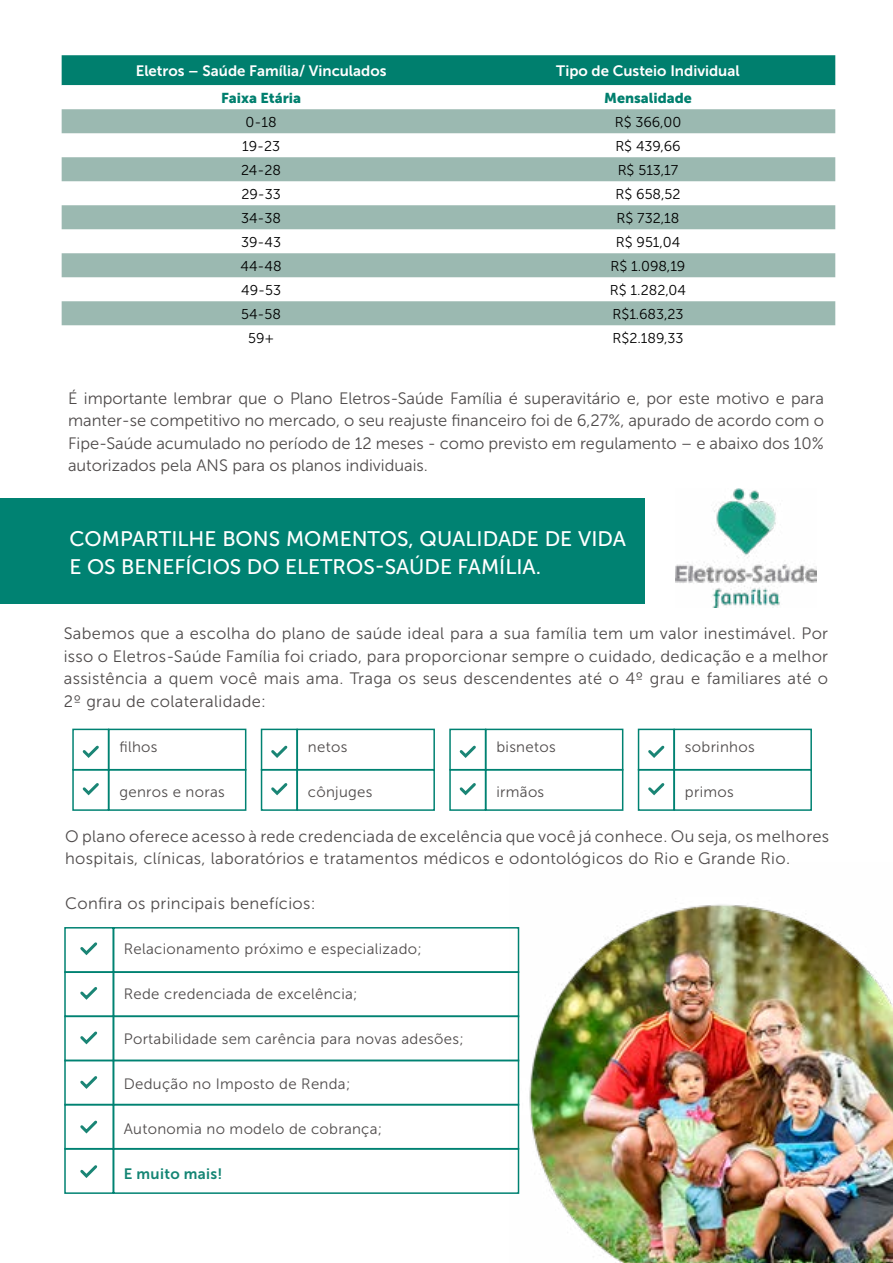
<style>
.page{position:relative;width:893px;height:1263px;background:#fff}
.page>*{position:absolute;margin:0;border:0;box-sizing:border-box;transform-origin:0 0}
.t1{font:21px/28.5px "Museo Sans 500";color:#fff}
.t2{font:16.5px/22.5px "Museo Sans 300";letter-spacing:.02em;color:#4f4b4b;text-align:justify}
.t3{font:15px "Museo Sans 300";letter-spacing:.02em;color:#4f4b4b}
.t4{font:15px "Museo Sans 700";color:#fff}
.t5{font:15px "Museo Sans 700";letter-spacing:.02em;color:#148574}
.t6{font:14.25px "Museo Sans 300";color:#000}
.t7{font:14.25px "Museo Sans 900";color:#007f6e}
</style>
<div class="page">
<div style="left:62px;top:55px;width:773px;height:30px;background:#007f6e"></div>
<svg style="left:62px;top:85px;width:773px;height:241px"></svg>
<div style="left:62px;top:109px;width:773px;height:24px;background:#9bb9b1"></div>
<div style="left:62px;top:157px;width:773px;height:24px;background:#9bb9b1"></div>
<div style="left:62px;top:205px;width:773px;height:24px;background:#9bb9b1"></div>
<div style="left:62px;top:253px;width:773px;height:24px;background:#9bb9b1"></div>
<div style="left:62px;top:301px;width:773px;height:24px;background:#9bb9b1"></div>
<div style="left:0;top:498px;width:644px;height:106px;background:#008272"></div>
<svg style="left:82px;top:745px;width:17px;height:13px"></svg>
<svg style="left:459px;top:745px;width:17px;height:13px"></svg>
<svg style="left:271px;top:745px;width:17px;height:13px"></svg>
<svg style="left:648px;top:745px;width:17px;height:13px"></svg>
<svg style="left:82px;top:783px;width:17px;height:13px"></svg>
<svg style="left:459px;top:783px;width:17px;height:13px"></svg>
<svg style="left:271px;top:783px;width:17px;height:13px"></svg>
<svg style="left:648px;top:783px;width:17px;height:13px"></svg>
<div style="left:72px;top:729px;width:37px;height:41px;border:2px solid #008272"></div>
<div style="left:449px;top:729px;width:37px;height:41px;border:2px solid #008272"></div>
<div style="left:261px;top:729px;width:37px;height:41px;border:2px solid #008272"></div>
<div style="left:638px;top:729px;width:37px;height:41px;border:2px solid #008272"></div>
<div style="left:108px;top:729px;width:138px;height:41px;border:2px solid #008272"></div>
<div style="left:485px;top:729px;width:138px;height:41px;border:2px solid #008272"></div>
<div style="left:297px;top:729px;width:138px;height:41px;border:2px solid #008272"></div>
<div style="left:674px;top:729px;width:138px;height:41px;border:2px solid #008272"></div>
<div style="left:72px;top:769px;width:37px;height:42px;border:2px solid #008272"></div>
<div style="left:449px;top:769px;width:37px;height:42px;border:2px solid #008272"></div>
<div style="left:261px;top:769px;width:37px;height:42px;border:2px solid #008272"></div>
<div style="left:638px;top:769px;width:37px;height:42px;border:2px solid #008272"></div>
<div style="left:108px;top:769px;width:138px;height:42px;border:2px solid #008272"></div>
<div style="left:485px;top:769px;width:138px;height:42px;border:2px solid #008272"></div>
<div style="left:297px;top:769px;width:138px;height:42px;border:2px solid #008272"></div>
<div style="left:674px;top:769px;width:138px;height:42px;border:2px solid #008272"></div>
<svg style="left:80px;top:942px;width:18px;height:14px"></svg>
<svg style="left:80px;top:1031px;width:18px;height:14px"></svg>
<svg style="left:80px;top:1120px;width:18px;height:14px"></svg>
<svg style="left:80px;top:987px;width:18px;height:13px"></svg>
<svg style="left:80px;top:1076px;width:18px;height:13px"></svg>
<svg style="left:80px;top:1165px;width:18px;height:13px"></svg>
<div style="left:113px;top:927px;width:406px;height:46px;border:2px solid #008272"></div>
<div style="left:64px;top:971px;width:50px;height:46px;border:2px solid #008272"></div>
<div style="left:113px;top:971px;width:406px;height:46px;border:2px solid #008272"></div>
<div style="left:64px;top:1059px;width:50px;height:46px;border:2px solid #008272"></div>
<div style="left:64px;top:1148px;width:50px;height:46px;border:2px solid #008272"></div>
<div style="left:113px;top:1059px;width:406px;height:46px;border:2px solid #008272"></div>
<div style="left:113px;top:1148px;width:406px;height:46px;border:2px solid #008272"></div>
<img style="left:509px;top:904px;width:384px;height:359px">
<img style="left:675px;top:489px;width:141px;height:119px">
<p class="t4" style="left:136px;top:62px;width:252px">Eletros – Saúde Família/ Vinculados</p>
<p class="t4" style="left:556px;top:62px;width:185px">Tipo de Custeio Individual</p>
<p class="t7" style="left:221px;top:90px;width:81px">Faixa Etária</p>
<p class="t7" style="left:604px;top:90px;width:89px">Mensalidade</p>
<p class="t6" style="left:246px;top:114px;width:33px">0-18</p>
<p class="t6" style="left:615px;top:114px;width:68px">R$ 366,00</p>
<p class="t6" style="left:242px;top:138px;width:40px">19-23</p>
<p class="t6" style="left:615px;top:138px;width:67px">R$ 439,66</p>
<p class="t6" style="left:241px;top:162px;width:41px">24-28</p>
<p class="t6" style="left:618px;top:162px;width:62px">R$ 513,17</p>
<p class="t6" style="left:241px;top:186px;width:41px">29-33</p>
<p class="t6" style="left:615px;top:186px;width:67px">R$ 658,52</p>
<p class="t6" style="left:241px;top:210px;width:42px">34-38</p>
<p class="t6" style="left:616px;top:210px;width:64px">R$ 732,18</p>
<p class="t6" style="left:241px;top:234px;width:41px">39-43</p>
<p class="t6" style="left:616px;top:234px;width:66px">R$ 951,04</p>
<p class="t6" style="left:241px;top:258px;width:43px">44-48</p>
<p class="t6" style="left:611px;top:258px;width:76px">R$ 1.098,19</p>
<p class="t6" style="left:241px;top:282px;width:41px">49-53</p>
<p class="t6" style="left:610px;top:282px;width:78px">R$ 1.282,04</p>
<p class="t6" style="left:241px;top:306px;width:41px">54-58</p>
<p class="t6" style="left:612px;top:306px;width:73px">R$1.683,23</p>
<p class="t6" style="left:248px;top:330px;width:28px">59+</p>
<p class="t6" style="left:612px;top:330px;width:73px">R$2.189,33</p>
<p class="t2" style="left:68px;top:387px;width:757px">É importante lembrar que o Plano Eletros-Saúde Família é superavitário e, por este motivo e para manter-se competitivo no mercado, o seu reajuste financeiro foi de 6,27%, apurado de acordo com o Fipe-Saúde acumulado no período de 12 meses - como previsto em regulamento – e abaixo dos 10% autorizados pela ANS para os planos individuais.</p>
<p class="t1" style="left:70px;top:524px;width:558px">COMPARTILHE BONS MOMENTOS, QUALIDADE DE VIDA<br>E OS BENEFÍCIOS DO ELETROS-SAÚDE FAMÍLIA.</p>
<p class="t2" style="left:64px;top:622px;width:766px">Sabemos que a escolha do plano de saúde ideal para a sua família tem um valor inestimável. Por isso o Eletros-Saúde Família foi criado, para proporcionar sempre o cuidado, dedicação e a melhor assistência a quem você mais ama. Traga os seus descendentes até o 4º grau e familiares até o 2º grau de colateralidade:</p>
<p class="t3" style="left:119px;top:738px;width:40px">filhos</p>
<p class="t3" style="left:119px;top:783px;width:107px">genros e noras</p>
<p class="t3" style="left:308px;top:738px;width:41px">netos</p>
<p class="t3" style="left:308px;top:783px;width:66px">cônjuges</p>
<p class="t3" style="left:496px;top:738px;width:61px">bisnetos</p>
<p class="t3" style="left:496px;top:783px;width:49px">irmãos</p>
<p class="t3" style="left:685px;top:738px;width:71px">sobrinhos</p>
<p class="t3" style="left:685px;top:783px;width:50px">primos</p>
<p class="t2" style="left:65px;top:825px;width:765px">O plano oferece acesso à rede credenciada de excelência que você já conhece. Ou seja, os melhores hospitais, clínicas, laboratórios e tratamentos médicos e odontológicos do Rio e Grande Rio.</p>
<p class="t2" style="left:65px;top:892px;width:252px">Confira os principais benefícios:</p>
<p class="t3" style="left:124px;top:941px;width:300px">Relacionamento próximo e especializado;</p>
<p class="t3" style="left:124px;top:986px;width:235px">Rede credenciada de excelência;</p>
<p class="t3" style="left:124px;top:1031px;width:342px">Portabilidade sem carência para novas adesões;</p>
<p class="t3" style="left:124px;top:1076px;width:228px">Dedução no Imposto de Renda;</p>
<p class="t3" style="left:124px;top:1121px;width:260px">Autonomia no modelo de cobrança;</p>
<p class="t5" style="left:124px;top:1165px;width:100px">E muito mais!</p>
</div>
